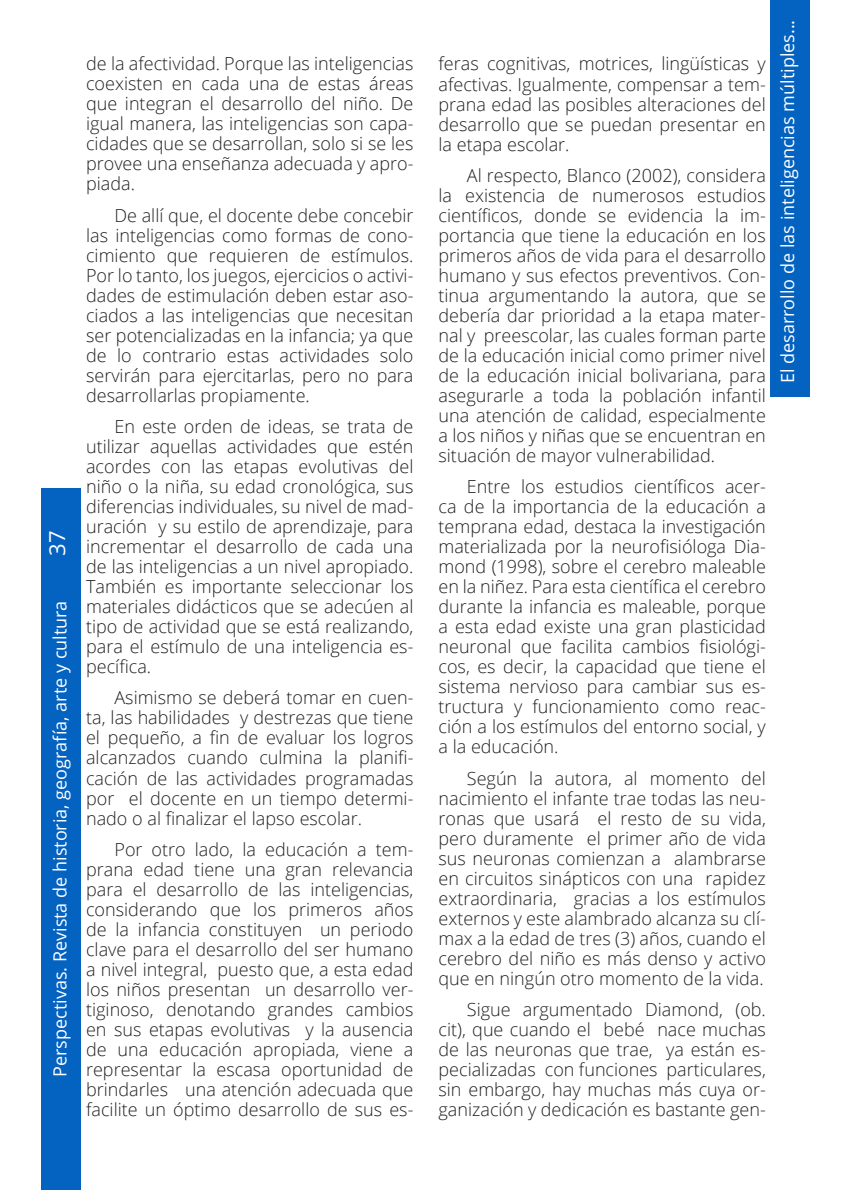
<style>
.page{position:relative;width:851px;height:1191px;background:#fff}
.page>*{position:absolute;margin:0;border:0;box-sizing:border-box;transform-origin:0 0}
.t1{font:22px "Open Sans";color:#fff}
.Parrafos{font:300 18px/20px "Open Sans";color:#231f20;text-align:justify}
.t2{font:18px "Open Sans";color:#fff}
</style>
<div class="page">
<div style="left:41px;top:488px;width:40px;height:702px;background:#0462c1"></div>
<div style="left:770px;top:0;width:39px;height:396px;background:#0462c1"></div>
<p class="t1" style="left:42px;top:556px;width:27px;rotate:-90deg">37</p>
<p class="t2" style="left:48px;top:1076px;width:478px;rotate:-90deg">Perspectivas. Revista de historia, geografía, arte y cultura</p>
<p class="Parrafos" style="left:86px;top:53px;width:329px">de la afectividad. Porque las inteligencias coexisten en cada una de estas áreas que integran el desarrollo del niño. De igual manera, las inteligencias son capa&shy;cidades que se desarrollan, solo si se les provee una enseñanza adecuada y apro&shy;piada.</p>
<p class="Parrafos" style="left:86px;top:205px;width:329px;text-indent:28px">De allí que, el docente debe concebir las inteligencias como formas de cono&shy;cimiento que requieren de estímulos.<br>Por lo tanto, los juegos, ejercicios o activi&shy;dades de estimulación deben estar aso&shy;ciados a las inteligencias que necesitan ser potencializadas en la infancia; ya que de lo contrario estas actividades solo servirán para ejercitarlas, pero no para desarrollarlas propiamente.</p>
<p class="Parrafos" style="left:86px;top:416px;width:329px;text-indent:28px">En este orden de ideas, se trata de utilizar aquellas actividades que estén acordes con las etapas evolutivas del niño o la niña, su edad cronológica, sus diferencias individuales, su nivel de mad&shy;uración y su estilo de aprendizaje, para incrementar el desarrollo de cada una de las inteligencias a un nivel apropiado.<br>También es importante seleccionar los materiales didácticos que se adecúen al tipo de actividad que se está realizando, para el estímulo de una inteligencia es&shy;pecífica.</p>
<p class="Parrafos" style="left:86px;top:687px;width:329px;text-indent:28px">Asimismo se deberá tomar en cuen&shy;ta, las habilidades y destrezas que tiene el pequeño, a fin de evaluar los logros alcanzados cuando culmina la planifi&shy;cación de las actividades programadas por el docente en un tiempo determi&shy;nado o al finalizar el lapso escolar.</p>
<p class="Parrafos" style="left:86px;top:839px;width:329px;text-indent:28px">Por otro lado, la educación a tem&shy;prana edad tiene una gran relevancia para el desarrollo de las inteligencias, considerando que los primeros años de la infancia constituyen un periodo clave para el desarrollo del ser humano a nivel integral, puesto que, a esta edad los niños presentan un desarrollo ver&shy;tiginoso, denotando grandes cambios en sus etapas evolutivas y la ausencia de una educación apropiada, viene a representar la escasa oportunidad de brindarles una atención adecuada que facilite un óptimo desarrollo de sus es-</p>
<p class="Parrafos" style="left:438px;top:53px;width:329px">feras cognitivas, motrices, lingüísticas y afectivas. Igualmente, compensar a tem&shy;prana edad las posibles alteraciones del desarrollo que se puedan presentar en la etapa escolar.</p>
<p class="Parrafos" style="left:438px;top:165px;width:329px;text-indent:28px">Al respecto, Blanco (2002), considera la existencia de numerosos estudios científicos, donde se evidencia la im&shy;portancia que tiene la educación en los primeros años de vida para el desarrollo humano y sus efectos preventivos. Con&shy;tinua argumentando la autora, que se debería dar prioridad a la etapa mater&shy;nal y preescolar, las cuales forman parte de la educación inicial como primer nivel de la educación inicial bolivariana, para asegurarle a toda la población infantil una atención de calidad, especialmente a los niños y niñas que se encuentran en situación de mayor vulnerabilidad.</p>
<p class="Parrafos" style="left:438px;top:476px;width:329px;text-indent:28px">Entre los estudios científicos acer&shy;ca de la importancia de la educación a temprana edad, destaca la investigación materializada por la neurofisióloga Dia&shy;mond (1998), sobre el cerebro maleable en la niñez. Para esta científica el cerebro durante la infancia es maleable, porque a esta edad existe una gran plasticidad neuronal que facilita cambios fisiológi&shy;cos, es decir, la capacidad que tiene el sistema nervioso para cambiar sus es&shy;tructura y funcionamiento como reac&shy;ción a los estímulos del entorno social, y a la educación.</p>
<p class="Parrafos" style="left:438px;top:767px;width:329px;text-indent:28px">Según la autora, al momento del nacimiento el infante trae todas las neu&shy;ronas que usará el resto de su vida, pero duramente el primer año de vida sus neuronas comienzan a alambrarse en circuitos sinápticos con una rapidez extraordinaria, gracias a los estímulos externos y este alambrado alcanza su clí&shy;max a la edad de tres (3) años, cuando el cerebro del niño es más denso y activo que en ningún otro momento de la vida.</p>
<p class="Parrafos" style="left:438px;top:999px;width:329px;text-indent:28px">Sigue argumentado Diamond, (ob. cit), que cuando el bebé nace muchas de las neuronas que trae, ya están es&shy;pecializadas con funciones particulares, sin embargo, hay muchas más cuya or&shy;ganización y dedicación es bastante gen-</p>
<p class="t2" style="left:775px;top:383px;width:365px;rotate:-90deg">El desarrollo de las inteligencias múltiples...</p>
</div>
